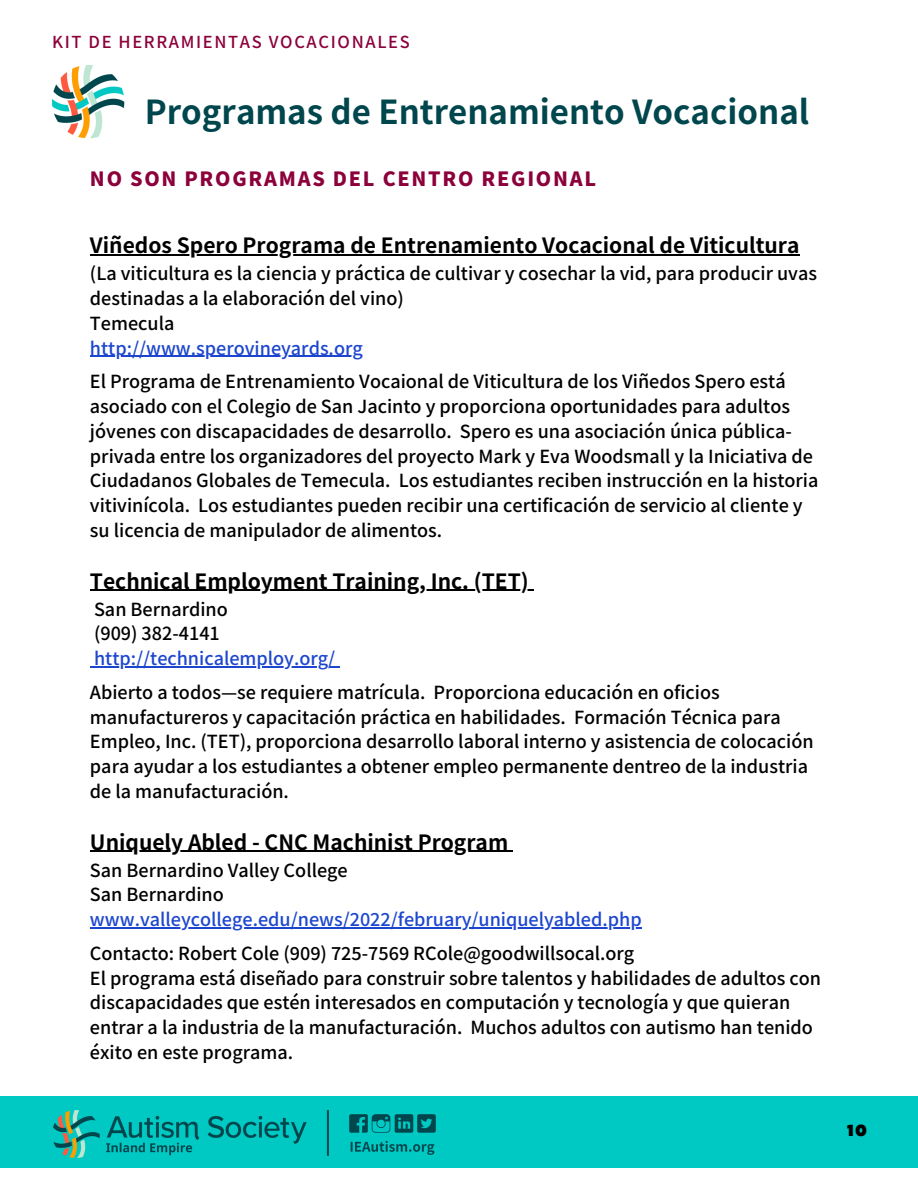
<style>
.page{position:relative;width:918px;height:1188px;background:#fff}
.page>*{position:absolute;margin:0;border:0;box-sizing:border-box;transform-origin:0 0}
.t1{font:700 33px "Noto Sans JP";color:#00464d}
.t2{font:700 21px "Noto Sans JP";color:#000}
.t3{font:900 19.5px "Noto Sans JP";letter-spacing:.09em;color:#8c003b}
.t4{font:500 18px/24.8px "Noto Sans JP";color:#000}
.t5{font:500 18px "Noto Sans JP";color:#1c46ce}
.t6{font:900 16.95px "Codec Pro";color:#000}
.t7{font:500 16.5px "Noto Sans JP";letter-spacing:.1em;color:#8c003b}
.s1{color:#1c46ce}
</style>
<div class="page">
<hr style="left:90px;top:254px;width:709px;height:2px;background:#000">
<hr style="left:90px;top:356px;width:273px;height:1px;background:#1c46ce">
<hr style="left:90px;top:590px;width:439px;height:1px;background:#000">
<hr style="left:94px;top:666px;width:241px;height:1px;background:#1c46ce">
<hr style="left:90px;top:851px;width:418px;height:1px;background:#000">
<hr style="left:90px;top:927px;width:552px;height:1px;background:#1c46ce">
<div style="left:0;top:1096px;width:918px;height:72px;background:#00c9c3"></div>
<img style="left:53px;top:1110px;width:275px;height:48px">
<img style="left:349px;top:1114px;width:87px;height:41px">
<img style="left:52px;top:65px;width:73px;height:73px">
<p class="t7" style="left:52px;top:29px;width:359px">KIT DE HERRAMIENTAS VOCACIONALES</p>
<p class="t1" style="left:145px;top:86px;width:666px">Programas de Entrenamiento Vocacional</p>
<p class="t3" style="left:90px;top:163px;width:508px">NO SON PROGRAMAS DEL CENTRO REGIONAL</p>
<h4 class="t2" style="left:90px;top:229px;width:711px">Viñedos Spero Programa de Entrenamiento Vocacional de Viticultura</h4>
<p class="t4" style="left:90px;top:260px;width:729px">(La viticultura es la ciencia y práctica de cultivar y cosechar la vid, para producir uvas destinadas a la elaboración del vino)</p>
<h1 class="t4" style="left:90px;top:310px;width:86px">Temecula</h1>
<h2 class="t5" style="left:90px;top:334px;width:274px">http://www.sperovineyards.org</h2>
<p class="t4" style="left:90px;top:368px;width:730px">El Programa de Entrenamiento Vocaional de Viticultura de los Viñedos Spero está asociado con el Colegio de San Jacinto y proporciona oportunidades para adultos jóvenes con discapacidades de desarrollo. Spero es una asociación única pública&shy;privada entre los organizadores del proyecto Mark y Eva Woodsmall y la Iniciativa de Ciudadanos Globales de Temecula. Los estudiantes reciben instrucción en la historia vitivinícola. Los estudiantes pueden recibir una certificación de servicio al cliente y su licencia de manipulador de alimentos.</p>
<p class="t2" style="left:90px;top:564px;width:440px">Technical Employment Training, Inc. (TET)</p>
<p class="t4" style="left:94px;top:595px;width:135px">San Bernardino (909) 382-4141</p>
<p class="t4" style="left:90px;top:640px;width:631px;line-height:33.8px"><span class="s1">http://technicalemploy.org/<br></span>Abierto a todos—se requiere matrícula. Proporciona educación en oficios</p>
<p class="t4" style="left:90px;top:703px;width:725px">manufactureros y capacitación práctica en habilidades. Formación Técnica para<br>Empleo, Inc. (TET), proporciona desarrollo laboral interno y asistencia de colocación para ayudar a los estudiantes a obtener empleo permanente dentreo de la industria</p>
<p class="t4" style="left:90px;top:778px;width:201px">de la manufacturación.</p>
<p class="t2" style="left:90px;top:825px;width:420px">Uniquely Abled - CNC Machinist Program</p>
<h3 class="t4" style="left:90px;top:856px;width:259px">San Bernardino Valley College</h3>
<p class="t4" style="left:90px;top:881px;width:135px">San Bernardino</p>
<p class="t5" style="left:90px;top:905px;width:553px">www.valleycollege.edu/news/2022/february/uniquelyabled.php</p>
<p class="t4" style="left:90px;top:940px;width:546px">Contacto: Robert Cole (909) 725-7569 RCole@goodwillsocal.org</p>
<p class="t4" style="left:90px;top:964px;width:733px">El programa está diseñado para construir sobre talentos y habilidades de adultos con discapacidades que estén interesados en computación y tecnología y que quieran entrar a la industria de la manufacturación. Muchos adultos con autismo han tenido éxito en este programa.</p>
<p class="t6" style="left:847px;top:1124px;width:21px">10</p>
</div>
